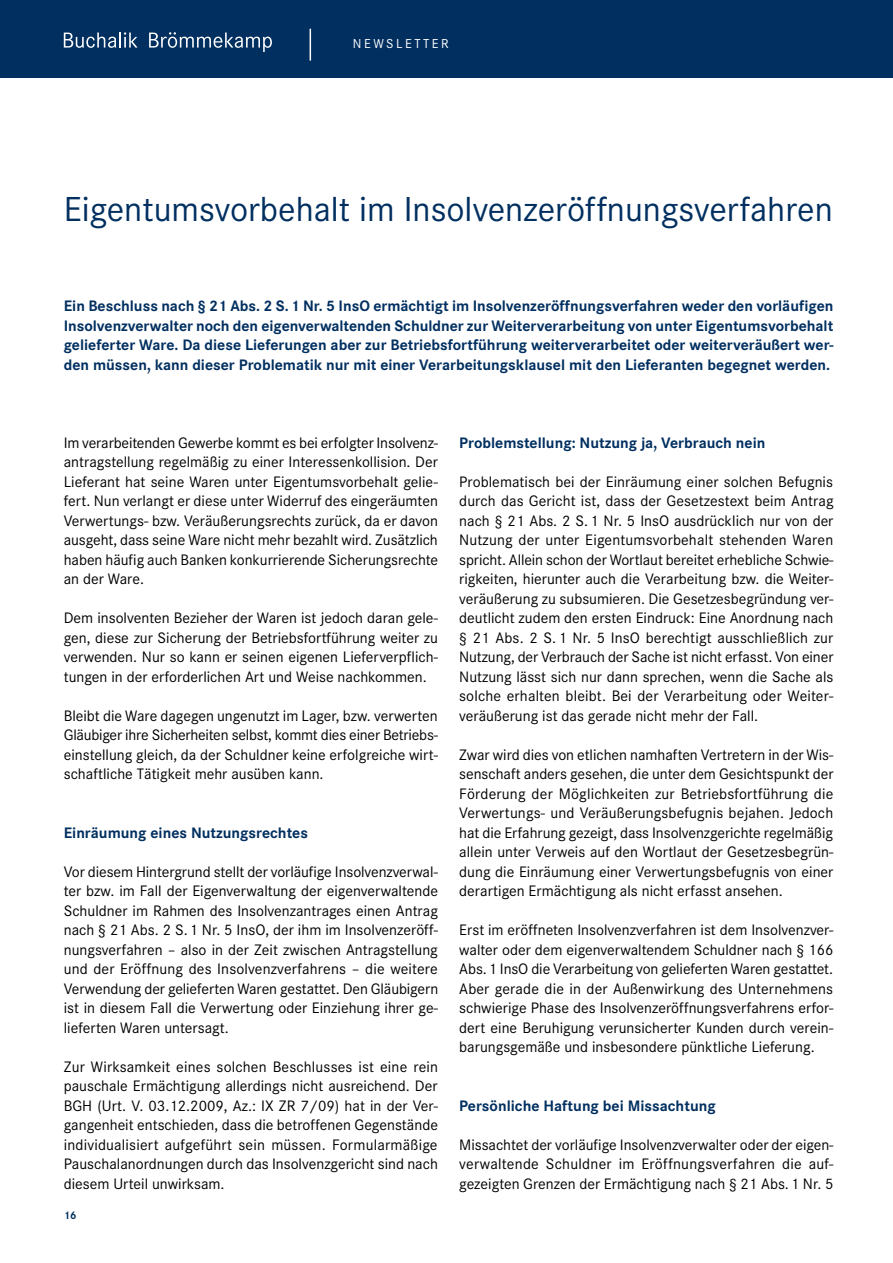
<style>
.page{position:relative;width:893px;height:1263px;background:#fff}
.page>*{position:absolute;margin:0;border:0;box-sizing:border-box;transform-origin:0 0}
.Headline{font:36px "Corporate S";color:#002f60}
.Copy{font:15.75px/19.5px "Corporate S";color:#000;text-align:justify}
.Body_copy_einleitung{font:700 15.75px/19.5px "Corporate S";color:#002f60;text-align:justify}
.Copy_Headline{font:700 15.75px "Corporate S";color:#002f60}
.t1{font:13.5px "Corporate S";letter-spacing:.185em;color:#fff}
.t2{font:700 11.25px "Corporate S";color:#002f60}
</style>
<div class="page">
<div style="left:0;top:0;width:893px;height:78px;background:#002f60"></div>
<hr style="left:310px;top:29px;width:1px;height:32px;background:#fff">
<svg style="left:64px;top:32px;width:74px;height:16px"></svg>
<svg style="left:149px;top:32px;width:123px;height:20px"></svg>
<p class="t1" style="left:353px;top:35px;width:97px">NEWSLETTER</p>
<p class="Headline" style="left:64px;top:189px;width:771px">Eigentumsvorbehalt im Insolvenzeröffnungsverfahren</p>
<p class="Body_copy_einleitung" style="left:64px;top:297px;width:771px">Ein Beschluss nach § 21 Abs. 2 S.1 Nr. 5 InsO ermächtigt im Insolvenzeröffnungsverfahren weder den vorläufigen Insolvenzverwalter noch den eigenverwaltenden Schuldner zur Weiterverarbeitung von unter Eigentumsvorbehalt gelieferter Ware. Da diese Lieferungen aber zur Betriebsfortführung weiterverarbeitet oder weiterveräußert wer&shy;den müssen, kann dieser Problematik nur mit einer Verarbeitungsklausel mit den Lieferanten begegnet werden.</p>
<p class="Copy" style="left:64px;top:433px;width:376px">Im verarbeitenden Gewerbe kommt es bei erfolgter Insolvenz&shy;antragstellung regelmäßig zu einer Interessenkollision. Der Lieferant hat seine Waren unter Eigentumsvorbehalt gelie&shy;fert. Nun verlangt er diese unter Widerruf des eingeräumten Verwertungs- bzw. Veräußerungsrechts zurück, da er davon ausgeht, dass seine Ware nicht mehr bezahlt wird. Zusätzlich haben häufig auch Banken konkurrierende Sicherungsrechte an der Ware.</p>
<p class="Copy" style="left:64px;top:608px;width:376px">Dem insolventen Bezieher der Waren ist jedoch daran gele&shy;gen, diese zur Sicherung der Betriebsfortführung weiter zu verwenden. Nur so kann er seinen eigenen Lieferverpflich&shy;tungen in der erforderlichen Art und Weise nachkommen.</p>
<p class="Copy" style="left:64px;top:706px;width:376px">Bleibt die Ware dagegen ungenutzt im Lager, bzw. verwerten Gläubiger ihre Sicherheiten selbst, kommt dies einer Betriebs&shy;einstellung gleich, da der Schuldner keine erfolgreiche wirt&shy;schaftliche Tätigkeit mehr ausüben kann.</p>
<p class="Copy_Headline" style="left:64px;top:823px;width:246px">Einräumung eines Nutzungsrechtes</p>
<p class="Copy" style="left:64px;top:862px;width:376px">Vor diesem Hintergrund stellt der vorläufige Insolvenzverwal&shy;ter bzw. im Fall der Eigenverwaltung der eigenverwaltende Schuldner im Rahmen des Insolvenzantrages einen Antrag nach § 21 Abs. 2 S.1 Nr. 5 InsO, der ihm im Insolvenzeröff&shy;nungsverfahren – also in der Zeit zwischen Antragstellung und der Eröffnung des Insolvenzverfahrens – die weitere Verwendung der gelieferten Waren gestattet. Den Gläubigern ist in diesem Fall die Verwertung oder Einziehung ihrer ge&shy;lieferten Waren untersagt.</p>
<p class="Copy" style="left:64px;top:1057px;width:376px">Zur Wirksamkeit eines solchen Beschlusses ist eine rein pauschale Ermächtigung allerdings nicht ausreichend. Der BGH (Urt. V. 03.12.2009, Az.: IX ZR 7/09) hat in der Ver&shy;gangenheit entschieden, dass die betroffenen Gegenstände individualisiert aufgeführt sein müssen. Formularmäßige Pauschalanordnungen durch das Insolvenzgericht sind nach diesem Urteil unwirksam.</p>
<p class="t2" style="left:64px;top:1209px;width:14px">16</p>
<p class="Copy_Headline" style="left:459px;top:433px;width:308px">Problemstellung: Nutzung ja, Verbrauch nein</p>
<p class="Copy" style="left:459px;top:472px;width:376px">Problematisch bei der Einräumung einer solchen Befugnis durch das Gericht ist, dass der Gesetzestext beim Antrag nach § 21 Abs. 2 S.1 Nr. 5 InsO ausdrücklich nur von der Nutzung der unter Eigentumsvorbehalt stehenden Waren spricht. Allein schon der Wortlaut bereitet erhebliche Schwie&shy;rigkeiten, hierunter auch die Verarbeitung bzw. die Weiter&shy;veräußerung zu subsumieren. Die Gesetzesbegründung ver&shy;deutlicht zudem den ersten Eindruck: Eine Anordnung nach § 21 Abs. 2 S. 1 Nr. 5 InsO berechtigt ausschließlich zur Nutzung, der Verbrauch der Sache ist nicht erfasst. Von einer Nutzung lässt sich nur dann sprechen, wenn die Sache als solche erhalten bleibt. Bei der Verarbeitung oder Weiter&shy;veräußerung ist das gerade nicht mehr der Fall.</p>
<p class="Copy" style="left:459px;top:745px;width:376px">Zwar wird dies von etlichen namhaften Vertretern in der Wis&shy;senschaft anders gesehen, die unter dem Gesichtspunkt der Förderung der Möglichkeiten zur Betriebsfortführung die Verwertungs- und Veräußerungsbefugnis bejahen. Jedoch hat die Erfahrung gezeigt, dass Insolvenzgerichte regelmäßig allein unter Verweis auf den Wortlaut der Gesetzesbegrün&shy;dung die Einräumung einer Verwertungsbefugnis von einer derartigen Ermächtigung als nicht erfasst ansehen.</p>
<p class="Copy" style="left:459px;top:920px;width:376px">Erst im eröffneten Insolvenzverfahren ist dem Insolvenzver&shy;walter oder dem eigenverwaltendem Schuldner nach § 166<br>Abs.1 InsO die Verarbeitung von gelieferten Waren gestattet.<br>Aber gerade die in der Außenwirkung des Unternehmens schwierige Phase des Insolvenzeröffnungsverfahrens erfor&shy;dert eine Beruhigung verunsicherter Kunden durch verein&shy;barungsgemäße und insbesondere pünktliche Lieferung.</p>
<p class="Copy_Headline" style="left:459px;top:1096px;width:258px">Persönliche Haftung bei Missachtung</p>
<p class="Copy" style="left:459px;top:1135px;width:376px">Missachtet der vorläufige Insolvenzverwalter oder der eigen&shy;verwaltende Schuldner im Eröffnungsverfahren die auf&shy;gezeigten Grenzen der Ermächtigung nach § 21 Abs.1 Nr. 5</p>
</div>
